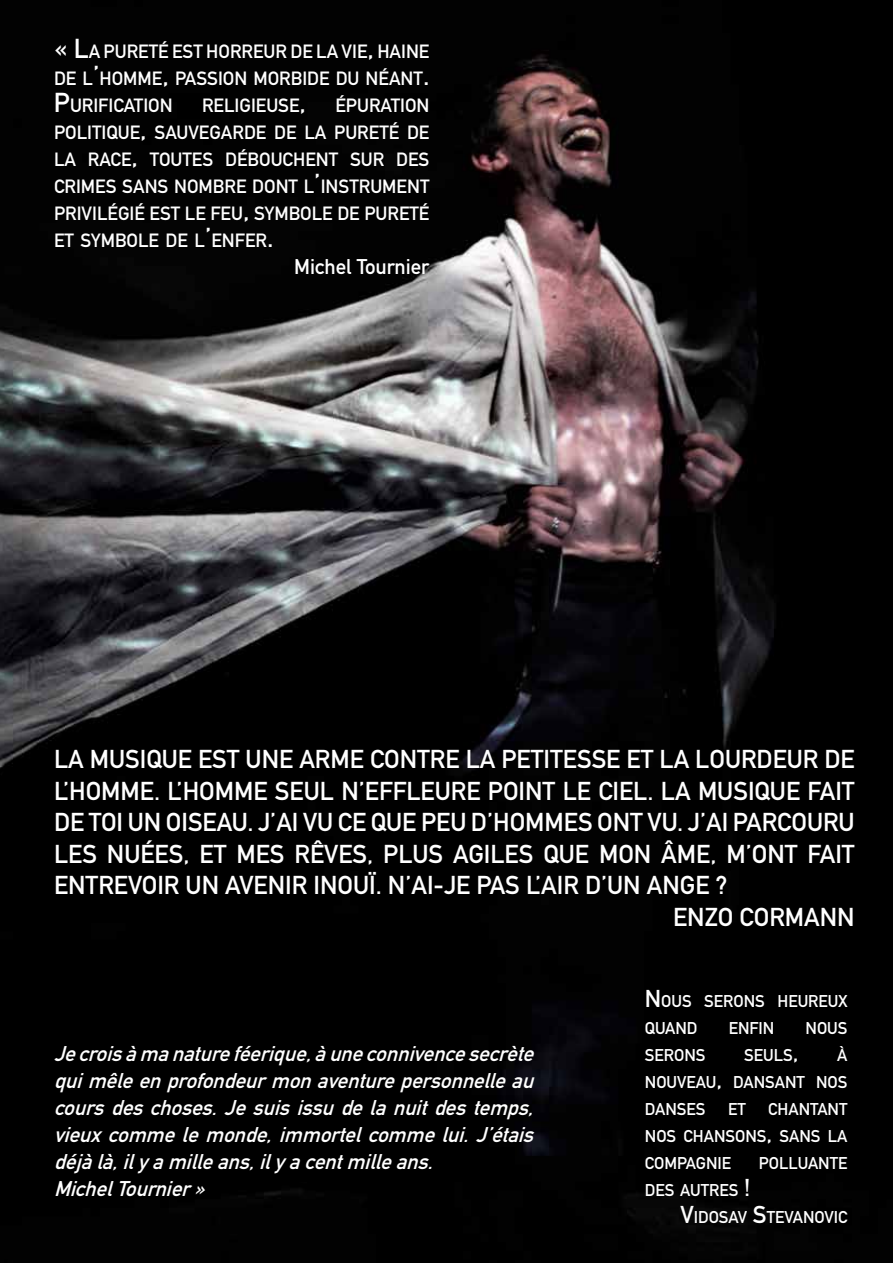
<style>
.page{position:relative;width:893px;height:1263px;background:#fff}
.page>*{position:absolute;margin:0;border:0;box-sizing:border-box;transform-origin:0 0}
.t1{font:700 25.5px "DIN Alternate";color:#fff}
.t2{font:italic 700 21px/27px "DIN Alternate";color:#fff}
.t3{font:700 21px "DIN Alternate";color:#fff}
.t4{font:700 18.9px/27px "DIN Alternate";color:#fff;text-align:justify}
.t5{font:700 16.8px/27px "DIN Alternate";color:#fff}
.s1{font-size:27px}
.s2{font-size:24px}
</style>
<div class="page">
<img style="left:0;top:0;width:893px;height:1263px">
<p class="t4" style="left:54px;top:36px;width:377px"><span class="s1">« L</span>A PURETÉ EST HORREUR DE LA VIE<span class="s1">,</span> HAINE DE L<span class="s1">’</span>HOMME<span class="s1">,</span> PASSION MORBIDE DU NÉANT<span class="s1">.<br>P</span>URIFICATION</p>
<p class="t4" style="left:54px;top:90px;width:377px;text-indent:148px">RELIGIEUSE<span class="s1">,</span> ÉPURATION POLITIQUE<span class="s1">,</span> SAUVEGARDE DE LA PURETÉ DE LA RACE<span class="s1">,</span> TOUTES DÉBOUCHENT SUR DES CRIMES SANS NOMBRE DONT L<span class="s1">’</span>INSTRUMENT PRIVILÉGIÉ EST LE FEU<span class="s1">,</span> SYMBOLE DE PURETÉ ET SYMBOLE DE L<span class="s1">’</span>ENFER<span class="s1">.</span></p>
<p class="t3" style="left:294px;top:251px;width:137px">Michel Tournier</p>
<p class="t1" style="left:54px;top:740px;width:802px">LA MUSIQUE EST UNE ARME CONTRE LA PETITESSE ET LA LOURDEUR DE</p>
<p class="t1" style="left:54px;top:771px;width:802px">L’HOMME. L’HOMME SEUL N’EFFLEURE POINT LE CIEL. LA MUSIQUE FAIT</p>
<p class="t1" style="left:54px;top:803px;width:802px">DE TOI UN OISEAU. J’AI VU CE QUE PEU D’HOMMES ONT VU. J’AI PARCOURU</p>
<p class="t1" style="left:54px;top:834px;width:802px">LES NUÉES, ET MES RÊVES, PLUS AGILES QUE MON ÂME, M’ONT FAIT</p>
<p class="t1" style="left:54px;top:866px;width:675px">ENTREVOIR UN AVENIR INOUÏ. N’AI-JE PAS L’AIR D’UN ANGE ?</p>
<p class="t1" style="left:673px;top:897px;width:183px">ENZO CORMANN</p>
<p class="t2" style="left:54px;top:1039px;width:488px">Jecroisàmanatureféerique,àuneconnivencesecrète quimêleenprofondeurmonaventurepersonnelleau coursdeschoses.Jesuisissudelanuitdestemps, vieuxcommelemonde,immortelcommelui.J’étais déjàlà,ilyamilleans,ilyacentmilleans.<br>MichelTournier»</p>
<p class="t5" style="left:645px;top:987px;width:204px"><span class="s2">N</span> OUS SERONS HEUREUX<br>QUAND</p>
<p class="t5" style="left:729px;top:1014px;width:47px">ENFIN</p>
<p class="t5" style="left:805px;top:1014px;width:43px">NOUS</p>
<p class="t5" style="left:645px;top:1041px;width:204px;text-align:justify;text-indent:192px">À NOUVEAU<span class="s2">,</span> DANSANT NOS DANSES</p>
<p class="t5" style="left:645px;top:1041px;width:62px">SERONS</p>
<p class="t5" style="left:744px;top:1041px;width:56px">SEULS<span class="s2">,</span></p>
<p class="t5" style="left:645px;top:1095px;width:204px;text-align:justify;text-indent:123px">CHANTANT NOS CHANSONS<span class="s2">,</span> SANS LA COMPAGNIE</p>
<p class="t5" style="left:728px;top:1095px;width:19px">ET</p>
<p class="t5" style="left:759px;top:1149px;width:90px">POLLUANTE</p>
<p class="t5" style="left:680px;top:1176px;width:169px;text-indent:-36px">DES AUTRES <span class="s2">!<br>V</span>IDOSAV <span class="s2">S</span>TEVANOVIC</p>
</div>
